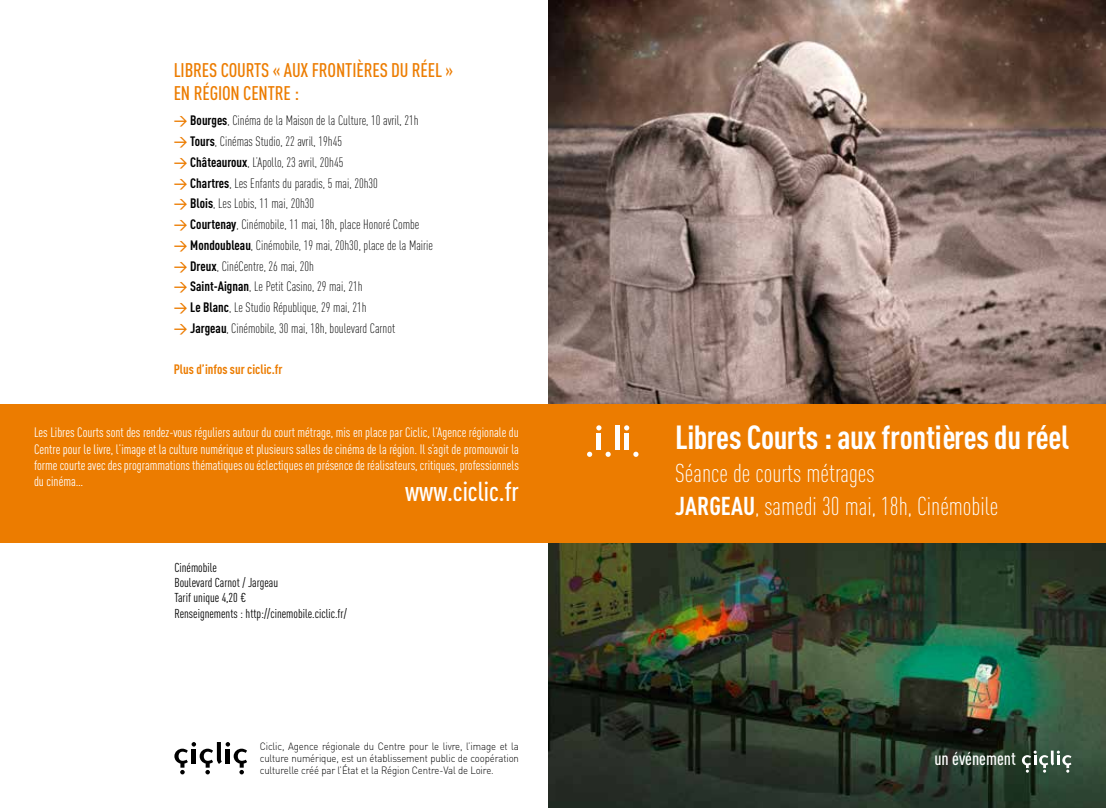
<style>
.page{position:relative;width:1106px;height:808px;background:#fff}
.page>*{position:absolute;margin:0;border:0;box-sizing:border-box;transform-origin:0 0}
.t1{font:700 33px "DIN Cond";letter-spacing:-.01em;color:#fff}
.t2{font:27px "DIN Cond Medium Alternate";color:#fff}
.t3{font:300 25.5px/33px "DIN Cond";color:#fff}
.t4{font:500 19.5px/23.4px "DIN Cond";letter-spacing:-.005em;color:#ec7c00}
.t5{font:500 18.3px "DIN Cond";color:#fff}
.t6{font:300 13.5px/20.7px "DIN Cond";color:#000}
.t7{font:13.5px/16.2px "DIN Cond";color:#fff;text-align:justify}
.t8{font:700 13.5px "DIN Cond";color:#ec7c00}
.t9{font:12.75px/15.3px "DIN Cond";color:#000}
.t10{font:300 10.5px/12px "DIN";letter-spacing:-.01em;color:#000;text-align:justify;scale:.91 1}
.s1{font-family:"DIN";font-weight:500;color:#ec7c00}
.s2{font-weight:700}
</style>
<div class="page">
<img style="left:549px;top:542px;width:557px;height:266px">
<img style="left:549px;top:0;width:557px;height:404px">
<div style="left:0;top:404px;width:1106px;height:138px;background:#ec7c00"></div>
<div style="left:596px;top:433px;width:5px;height:16px;background:#fff"></div>
<svg style="left:596px;top:425px;width:5px;height:5px"></svg>
<svg style="left:624px;top:425px;width:5px;height:5px"></svg>
<hr style="left:615px;top:425px;width:4px;height:24px;background:#fff">
<div style="left:624px;top:433px;width:5px;height:16px;background:#fff"></div>
<svg style="left:587px;top:452px;width:5px;height:5px"></svg>
<svg style="left:605px;top:452px;width:5px;height:5px"></svg>
<svg style="left:633px;top:452px;width:5px;height:5px"></svg>
<svg style="left:174px;top:742px;width:73px;height:32px"></svg>
<svg style="left:1021px;top:750px;width:50px;height:23px"></svg>
<h3 class="t4" style="left:174px;top:58px;width:281px">LIBRES COURTS « AUX FRONTIÈRES DU RÉEL »<br>EN RÉGION CENTRE :</h3>
<p class="t6" style="left:174px;top:110px;width:261px"><span class="s1">&gt;</span> <span class="s2">Bourges</span>, Cinéma de la Maison de la Culture, 10 avril, 21h <span class="s1">&gt;</span> <span class="s2">Tours</span>, Cinémas Studio, 22 avril, 19h45<br><span class="s1">&gt;</span> <span class="s2">Châteauroux</span>, L’Apollo, 23 avril, 20h45<br><span class="s1">&gt;</span> <span class="s2">Chartres</span>, Les Enfants du paradis, 5 mai, 20h30<br><span class="s1">&gt;</span> <span class="s2">Blois</span>, Les Lobis, 11 mai, 20h30<br><span class="s1">&gt;</span> <span class="s2">Courtenay</span>, Cinémobile, 11 mai, 18h, place Honoré Combe <span class="s1">&gt;</span> <span class="s2">Mondoubleau</span>, Cinémobile, 19 mai, 20h30, place de la Mairie <span class="s1">&gt;</span> <span class="s2">Dreux</span>, CinéCentre, 26 mai, 20h<br><span class="s1">&gt;</span> <span class="s2">Saint-Aignan</span>, Le Petit Casino, 29 mai, 21h<br><span class="s1">&gt;</span> <span class="s2">Le Blanc</span>, Le Studio République, 29 mai, 21h<br><span class="s1">&gt;</span> <span class="s2">Jargeau</span>, Cinémobile, 30 mai, 18h, boulevard Carnot</p>
<p class="t8" style="left:174px;top:361px;width:110px">Plus d’infos sur ciclic.fr</p>
<p class="t7" style="left:34px;top:424px;width:486px">Les Libres Courts sont des rendez-vous réguliers autour du court métrage, mis en place par Ciclic, l’Agence régionale du Centre pour le livre, l’image et la culture numérique et plusieurs salles de cinéma de la région. Il s’agit de promouvoir la forme courte avec des programmations thématiques ou éclectiques en présence de réalisateurs, critiques, professionnels du cinéma…</p>
<h2 class="t2" style="left:405px;top:475px;width:115px">www.ciclic.fr</h2>
<p class="t9" style="left:174px;top:559px;width:174px">Cinémobile<br>Boulevard Carnot / Jargeau<br>Tarif unique 4,20 €<br>Renseignements : http://cinemobile.ciclic.fr/</p>
<p class="t10" style="left:260px;top:740px;width:286px">Ciclic, Agence régionale du Centre pour le livre, l’image et la culture numérique, est un établissement public de coopération culturelle créé par l’État et la Région Centre-Val de Loire.</p>
<h1 class="t1" style="left:675px;top:417px;width:395px">Libres Courts : aux frontières du réel</h1>
<h3 class="t3" style="left:675px;top:457px;width:324px">Séance de courts métrages<br><span class="s2">JARGEAU</span>, samedi 30 mai, 18h, Cinémobile</h3>
<h3 class="t5" style="left:934px;top:747px;width:83px">un événement</h3>
</div>
